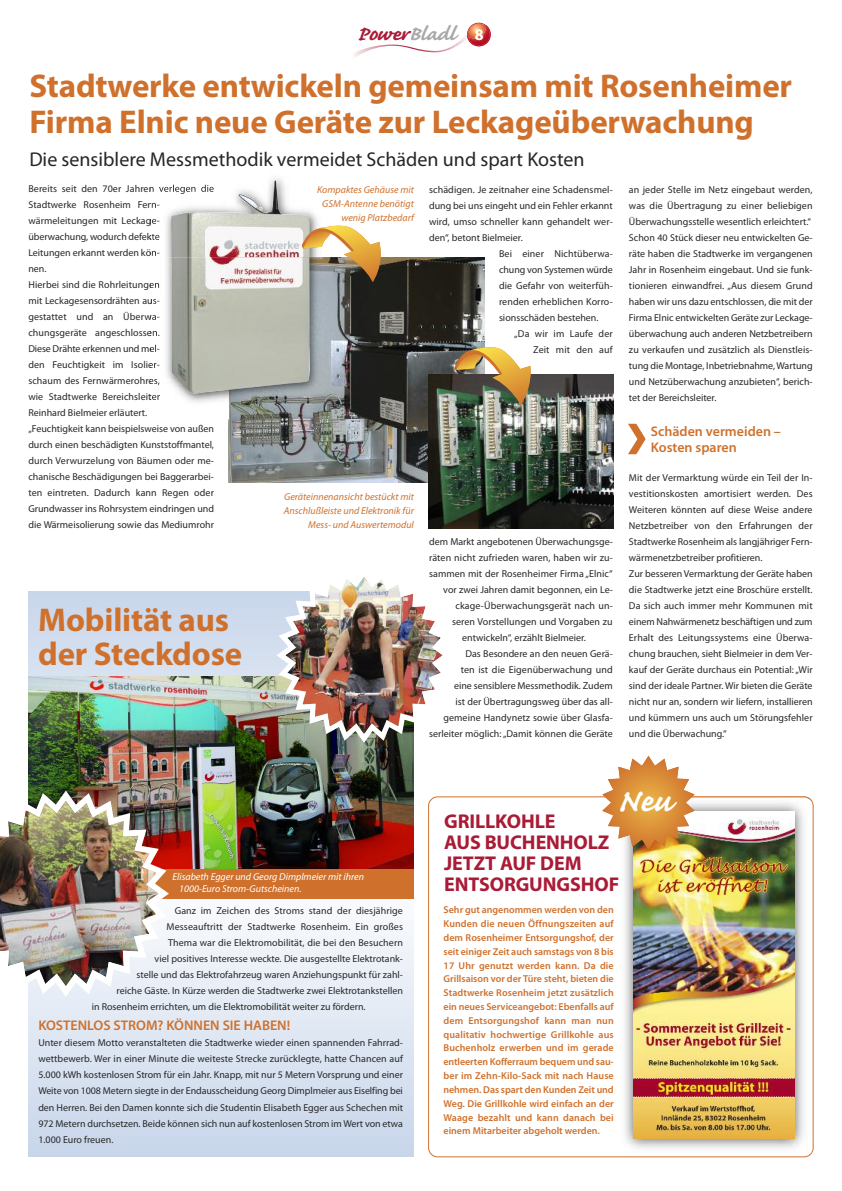
<style>
.page{position:relative;width:842px;height:1191px;background:#fff}
.page>*{position:absolute;margin:0;border:0;box-sizing:border-box;transform-origin:0 0}
.t1{font:700 41px "Caflisch Script";color:#fff}
.t2{font:700 33px/36px "Myriad Pro";letter-spacing:-.005em;color:#cf712d}
.t3{font:700 25.4px "Caflisch Script";letter-spacing:-.02em;color:#a91b37;scale:1.1 1}
.t4{font:20px "Myriad Pro";color:#272627}
.t5{font:700 20px/21px "Myriad Pro";letter-spacing:-.005em;color:#a91b37}
.t6{font:600 14px/16px "Myriad Pro";color:#cf712d}
.t7{font:10px/16px "Myriad Pro";color:#272627}
.t8{font:600 10px/13.8px "Myriad Pro";color:#cf712d;text-align:justify}
.t9{font:italic 10px/14px "Myriad Pro";color:#cf712d;text-align:right}
.t10{font:italic 10px/12px "Myriad Pro";color:#fff}
.s1{color:#a9a8a9}
.s2{font-family:"Myriad Pro";font-size:16px;color:#fff}
</style>
<div class="page">
<svg style="left:28px;top:591px;width:386px;height:566px;background:#dbe4f1"></svg>
<img style="left:29px;top:676px;width:385px;height:193px">
<svg style="left:428px;top:796px;width:386px;height:361px"></svg>
<img style="left:354px;top:35px;width:113px;height:23px">
<svg style="left:467px;top:23px;width:24px;height:23px"></svg>
<img style="left:619px;top:801px;width:192px;height:352px">
<img style="left:695px;top:796px;width:116px;height:5px">
<img style="left:634px;top:811px;width:161px;height:327px">
<svg style="left:602px;top:756px;width:93px;height:93px"></svg>
<img style="left:229px;top:257px;width:256px;height:225px">
<img style="left:428px;top:374px;width:186px;height:154px">
<img style="left:151px;top:178px;width:187px;height:241px">
<img style="left:171px;top:180px;width:138px;height:77px">
<img style="left:172px;top:257px;width:57px;height:136px">
<img style="left:229px;top:257px;width:81px;height:133px">
<svg style="left:628px;top:424px;width:18px;height:30px"></svg>
<img style="left:455px;top:343px;width:77px;height:62px">
<svg style="left:302px;top:222px;width:80px;height:60px"></svg>
<div style="left:141px;top:869px;width:273px;height:30px;background:#cf712d"></div>
<img style="left:0;top:790px;width:169px;height:206px">
<img style="left:276px;top:577px;width:167px;height:166px">
<h3 class="t3" style="left:357px;top:17px;width:117px">Power<span class="s1">Bladl</span> <span class="s2">8</span></h3>
<h2 class="t2" style="left:29px;top:70px;width:764px">Stadtwerke entwickeln gemeinsam mit Rosenheimer<br>Firma Elnic neue Geräte zur Leckageüberwachung</h2>
<h3 class="t4" style="left:29px;top:152px;width:557px">Die sensiblere Messmethodik vermeidet Schäden und spart Kosten</h3>
<p class="t7" style="left:28px;top:181px;width:187px">Bereits seit den 70er Jahren verlegen die Stadtwerke Rosenheim Fern&shy;wärmeleitungen mit Leckage&shy;überwachung, wodurch defekte<br>Leitungen erkannt werden kön-<br>nen.<br>Hierbei sind die Rohrleitungen<br>mit Leckagesensordrähten aus-<br>gestattet und an Überwa&shy;chungsgeräte angeschlossen.<br>Diese Drähte erkennen und mel-<br>den Feuchtigkeit im Isolier-<br>schaum des Fernwärmerohres,<br>wie Stadtwerke Bereichsleiter<br>Reinhard Bielmeier erläutert.<br>„Feuchtigkeit kann beispielsweise von außen durch einen beschädigten Kunststoffmantel, durch Verwurzelung von Bäumen oder me&shy;chanische Beschädigungen bei Baggerarbei&shy;ten eintreten. Dadurch kann Regen oder Grundwasser ins Rohrsystem eindringen und die Wärmeisolierung sowie das Mediumrohr</p>
<p class="t7" style="left:429px;top:182px;width:185px">schädigen. Je zeitnaher eine Schadensmel-</p>
<p class="t9" style="left:317px;top:183px;width:98px">Kompaktes Gehäuse mit<br>GSM-Antenne benötigt wenig Platzbedarf</p>
<p class="t7" style="left:429px;top:198px;width:185px">dung bei uns eingeht und ein Fehler erkannt</p>
<p class="t7" style="left:429px;top:214px;width:185px">wird, umso schneller kann gehandelt wer-</p>
<p class="t7" style="left:429px;top:230px;width:95px">den“, betont Bielmeier.</p>
<p class="t7" style="left:499px;top:246px;width:115px">Bei einer Nichtüberwa-</p>
<p class="t7" style="left:499px;top:262px;width:115px">chung von Systemen würde</p>
<p class="t7" style="left:499px;top:278px;width:115px">die Gefahr von weiterfüh-</p>
<p class="t7" style="left:499px;top:294px;width:115px">renden erheblichen Korro-</p>
<p class="t7" style="left:499px;top:310px;width:101px">sionsschäden bestehen.</p>
<p class="t7" style="left:514px;top:326px;width:100px">„Da wir im Laufe der</p>
<p class="t7" style="left:533px;top:342px;width:81px">Zeit mit den auf</p>
<p class="t9" style="left:284px;top:490px;width:132px">Geräteinnenansicht bestückt mit<br>Anschlußleiste und Elektronik für<br>Mess- und Auswertemodul</p>
<h2 class="t2" style="left:38px;top:605px;width:206px;line-height:34px">Mobilität aus der Steckdose</h2>
<p class="t7" style="left:429px;top:534px;width:185px">dem Markt angebotenen Überwachungsge-</p>
<p class="t7" style="left:429px;top:550px;width:185px">räten nicht zufrieden waren, haben wir zu-</p>
<p class="t7" style="left:429px;top:566px;width:185px">sammen mit der Rosenheimer Firma „Elnic“</p>
<p class="t7" style="left:443px;top:582px;width:171px">vor zwei Jahren damit begonnen, ein Le-</p>
<p class="t7" style="left:455px;top:598px;width:159px">ckage-Überwachungsgerät nach un-</p>
<p class="t7" style="left:452px;top:614px;width:162px">seren Vorstellungen und Vorgaben zu</p>
<p class="t7" style="left:462px;top:630px;width:125px">entwickeln“, erzählt Bielmeier.</p>
<p class="t7" style="left:465px;top:646px;width:149px">Das Besondere an den neuen Gerä-</p>
<p class="t7" style="left:461px;top:662px;width:153px">ten ist die Eigenüberwachung und</p>
<p class="t7" style="left:454px;top:678px;width:160px">eine sensiblere Messmethodik. Zudem</p>
<p class="t7" style="left:455px;top:694px;width:159px">ist der Übertragungsweg über das all-</p>
<p class="t7" style="left:443px;top:710px;width:171px">gemeine Handynetz sowie über Glasfa-</p>
<p class="t7" style="left:429px;top:726px;width:185px">serleiter möglich:„Damit können die Geräte</p>
<p class="t7" style="left:629px;top:182px;width:185px">an jeder Stelle im Netz eingebaut werden, was die Übertragung zu einer beliebigen Überwachungsstelle wesentlich erleichtert.“ Schon 40 Stück dieser neu entwickelten Ge&shy;räte haben die Stadtwerke im vergangenen Jahr in Rosenheim eingebaut. Und sie funk&shy;tionieren einwandfrei. „Aus diesem Grund haben wir uns dazu entschlossen, die mit der Firma Elnic entwickelten Geräte zur Leckage&shy;überwachung auch anderen Netzbetreibern zu verkaufen und zusätzlich als Dienstleis&shy;tung die Montage, Inbetriebnahme,Wartung und Netzüberwachung anzubieten“, berich&shy;tet der Bereichsleiter.</p>
<h3 class="t6" style="left:651px;top:424px;width:132px">Schäden vermeiden –<br>Kosten sparen</h3>
<p class="t7" style="left:629px;top:470px;width:185px">Mit der Vermarktung würde ein Teil der In&shy;vestitionskosten amortisiert werden. Des Weiteren könnten auf diese Weise andere Netzbetreiber von den Erfahrungen der Stadtwerke Rosenheim als langjähriger Fern&shy;wärmenetzbetreiber profitieren.<br>Zur besseren Vermarktung der Geräte haben die Stadtwerke jetzt eine Broschüre erstellt.<br>Da sich auch immer mehr Kommunen mit einem Nahwärmenetz beschäftigen und zum Erhalt des Leitungssystems eine Überwa&shy;chung brauchen, sieht Bielmeier in dem Ver&shy;kauf der Geräte durchaus ein Potential:„Wir sind der ideale Partner. Wir bieten die Geräte nicht nur an, sondern wir liefern, installieren und kümmern uns auch um Störungsfehler und die Überwachung.“</p>
<p class="t10" style="left:179px;top:872px;width:186px;text-indent:-7px">Elisabeth Egger und Georg Dimplmeier mit ihren<br>1000-Euro Strom-Gutscheinen.</p>
<p class="t7" style="left:175px;top:904px;width:230px">Ganz im Zeichen des Stroms stand der diesjährige</p>
<p class="t7" style="left:167px;top:920px;width:238px">Messeauftritt der Stadtwerke Rosenheim. Ein großes</p>
<p class="t7" style="left:168px;top:936px;width:236px">Thema war die Elektromobilität, die bei den Besuchern</p>
<p class="t7" style="left:155px;top:952px;width:250px">viel positives Interesse weckte. Die ausgestellte Elektrotank-</p>
<p class="t7" style="left:137px;top:968px;width:268px">stelle und das Elektrofahrzeug waren Anziehungspunkt für zahl-</p>
<p class="t7" style="left:117px;top:984px;width:288px">reiche Gäste. In Kürze werden die Stadtwerke zwei Elektrotankstellen</p>
<p class="t7" style="left:92px;top:1000px;width:275px">in Rosenheim errichten, um die Elektromobilität weiter zu fördern.</p>
<h3 class="t6" style="left:38px;top:1018px;width:253px">KOSTENLOS STROM? KÖNNEN SIE HABEN!</h3>
<p class="t7" style="left:38px;top:1036px;width:366px;text-align:justify">Unter diesem Motto veranstalteten die Stadtwerke wieder einen spannenden Fahrrad&shy;wettbewerb. Wer in einer Minute die weiteste Strecke zurücklegte, hatte Chancen auf 5.000 kWh kostenlosen Strom für ein Jahr. Knapp, mit nur 5 Metern Vorsprung und einer Weite von 1008 Metern siegte in der Endausscheidung Georg Dimplmeier aus Eiselfing bei den Herren. Bei den Damen konnte sich die Studentin Elisabeth Egger aus Schechen mit 972 Metern durchsetzen. Beide können sich nun auf kostenlosen Strom im Wert von etwa 1.000 Euro freuen.</p>
<h1 class="t1" style="left:618px;top:772px;width:55px">Neu</h1>
<h3 class="t5" style="left:444px;top:812px;width:177px">GRILLKOHLE<br>AUS BUCHENHOLZ<br>JETZT AUF DEM<br>ENTSORGUNGSHOF</h3>
<p class="t8" style="left:444px;top:904px;width:172px">Sehr gut angenommen werden von den Kunden die neuen Öffnungszeiten auf dem Rosenheimer Entsorgungshof, der seit einiger Zeit auch samstags von 8 bis 17 Uhr genutzt werden kann. Da die Grillsaison vor der Türe steht, bieten die Stadtwerke Rosenheim jetzt zusätzlich ein neues Serviceangebot: Ebenfalls auf dem Entsorgungshof kann man nun qualitativ hochwertige Grillkohle aus Buchenholz erwerben und im gerade entleerten Kofferraum bequem und sau&shy;ber im Zehn-Kilo-Sack mit nach Hause nehmen. Das spart den Kunden Zeit und Weg. Die Grillkohle wird einfach an der Waage bezahlt und kann danach bei einem Mitarbeiter abgeholt werden.</p>
</div>
